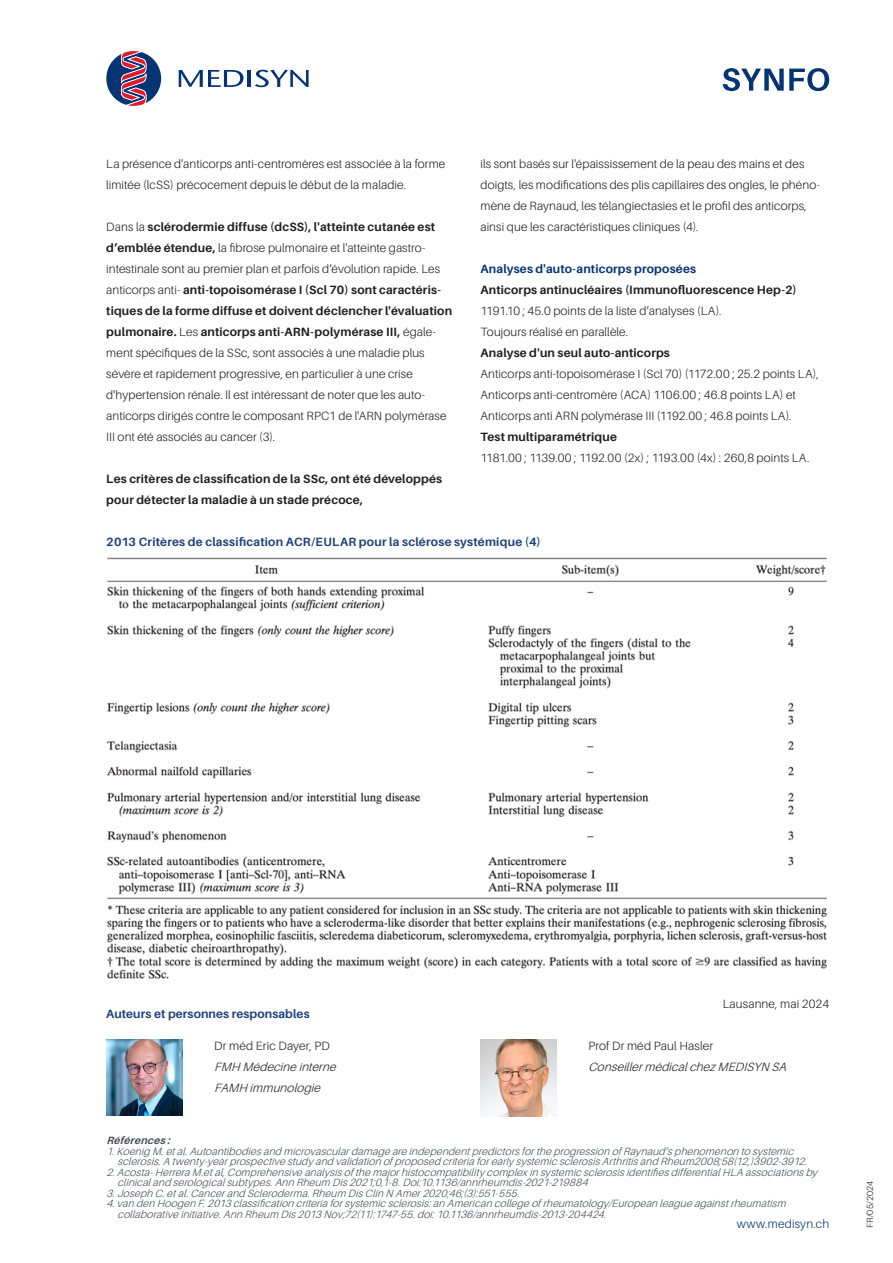
<style>
.page{position:relative;width:893px;height:1263px;background:#fff}
.page>*{position:absolute;margin:0;border:0;box-sizing:border-box;transform-origin:0 0}
.t1{font:300 12px/21px "Aileron";letter-spacing:.01em;color:#231f20}
.t2{font:700 12px/21px "Aileron";letter-spacing:.015em;color:#231f20}
.t3{font:700 12px "Aileron";letter-spacing:.015em;color:#1f417d}
.t4{font:italic 300 12px/21px "Aileron";color:#231f20}
.t5{font:700 12px "Aileron";letter-spacing:.015em;color:#053474}
.t6{font:300 12px "Aileron";letter-spacing:.015em;color:#053474}
.t7{font:italic 300 10.5px "Aileron";letter-spacing:.015em;color:#464b54}
.t8{font:italic 700 10.5px "Aileron";color:#464b54}
.t9{font:300 9px "Aileron";letter-spacing:.02em;color:#231f20}
.s1{font-weight:700}
</style>
<div class="page">
<svg style="left:723px;top:68px;width:106px;height:23px"></svg>
<svg style="left:179px;top:70px;width:65px;height:17px"></svg>
<hr style="left:248px;top:70px;width:3px;height:17px;background:#053474">
<svg style="left:255px;top:70px;width:54px;height:17px"></svg>
<svg style="left:106px;top:51px;width:55px;height:55px"></svg>
<img style="left:106px;top:1039px;width:77px;height:77px">
<img style="left:481px;top:1040px;width:76px;height:76px">
<img style="left:106px;top:557px;width:721px;height:422px">
<p class="t1" style="left:106px;top:153px;width:341px">La présence d'anticorps anti-centromères est associée à la forme limitée (lcSS) précocement depuis le début de la maladie.</p>
<p class="t1" style="left:106px;top:216px;width:347px">Dans la <span class="s1">sclérodermie diffuse (dcSS), l'atteinte cutanée est d’emblée étendue,</span> la fibrose pulmonaire et l'atteinte gastro&shy;intestinale sont au premier plan et parfois d’évolution rapide. Les anticorps anti- <span class="s1">anti-topoisomérase I (Scl 70) sont caractéris&shy;tiques de la forme diffuse et doivent déclencher l'évaluation pulmonaire.</span> Les <span class="s1">anticorps anti-ARN-polymérase III,</span> égale&shy;ment spécifiques de la SSc, sont associés à une maladie plus sévère et rapidement progressive, en particulier à une crise d'hypertension rénale. Il est intéressant de noter que les auto&shy;anticorps dirigés contre le composant RPC1 de l'ARN polymérase III ont été associés au cancer (3).</p>
<p class="t2" style="left:106px;top:468px;width:337px">Les critères de classification de la SSc, ont été développés pour détecter la maladie à un stade précoce,</p>
<p class="t1" style="left:480px;top:153px;width:341px">ils sont basés sur l'épaississement de la peau des mains et des doigts, les modifications des plis capillaires des ongles, le phéno&shy;mène de Raynaud, les télangiectasies et le profil des anticorps, ainsi que les caractéristiques cliniques (4).</p>
<p class="t5" style="left:480px;top:262px;width:217px">Analyses d'auto-anticorps proposées</p>
<p class="t2" style="left:480px;top:279px;width:318px">Anticorps antinucléaires (Immunofluorescence Hep-2)</p>
<p class="t1" style="left:480px;top:300px;width:242px">1191.10 ; 45.0 points de la liste d’analyses (LA).<br>Toujours réalisé en parallèle.</p>
<p class="t2" style="left:480px;top:342px;width:191px">Analyse d'un seul auto-anticorps</p>
<p class="t1" style="left:480px;top:363px;width:340px">Anticorps anti-topoisomérase I (Scl 70) (1172.00 ; 25.2 points LA),<br>Anticorps anti-centromère (ACA) 1106.00 ; 46.8 points LA) et<br>Anticorps anti ARN polymérase III (1192.00 ; 46.8 points LA).</p>
<p class="t2" style="left:480px;top:426px;width:138px">Test multiparamétrique</p>
<p class="t1" style="left:480px;top:447px;width:330px">1181.00 ; 1139.00 ; 1192.00 (2x) ; 1193.00 (4x) : 260,8 points LA.</p>
<p class="t3" style="left:106px;top:535px;width:436px">2013 Critères de classification ACR/EULAR pour la sclérose systémique (4)</p>
<p class="t3" style="left:106px;top:1007px;width:205px">Auteurs et personnes responsables</p>
<p class="t1" style="left:214px;top:1035px;width:117px">Dr méd Eric Dayer, PD</p>
<p class="t4" style="left:214px;top:1056px;width:127px">FMH Médecine interne<br>FAMH immunologie</p>
<p class="t1" style="left:723px;top:993px;width:108px">Lausanne, mai 2024</p>
<p class="t1" style="left:588px;top:1035px;width:126px">Prof Dr méd Paul Hasler</p>
<p class="t4" style="left:588px;top:1056px;width:203px">ConseillermédicalchezMEDISYN SA</p>
<p class="t8" style="left:106px;top:1135px;width:68px">Références:</p>
<p class="t7" style="left:106px;top:1145px;width:691px">1.Koenig M.etal.Autoantibodiesand microvasculardamage are independentpredictorsforthe progression ofRaynaud’sphenomenon to systemic</p>
<p class="t7" style="left:118px;top:1156px;width:694px">sclerosis.A twenty -yearprospective study and validation ofproposed criteriaforearly systemicsclerosisArthritisand Rheum2008; 58(12, )3902-3912.</p>
<p class="t7" style="left:106px;top:1166px;width:712px">2.Acosta-HerreraM.etal, Comprehensive analysisofthe majorhistocompatibility complexin systemicsclerosisidentifiesdifferentialHLA associationsby</p>
<p class="t7" style="left:118px;top:1177px;width:475px">clinicaland serologicalsubtypes.Ann Rheum Dis2021;0, 1-8.Doi:10.1136/annrheumdis-2021-219884</p>
<p class="t7" style="left:106px;top:1187px;width:417px">3.Joseph C.etal.Cancerand Scleroderma.Rheum DisClin N Amer2020;46; (3):551-555.</p>
<p class="t7" style="left:106px;top:1198px;width:684px">4.van den Hoogen F.2013 classification criteriaforsystemicsclerosis:an American college ofrheumatology/European league againstrheumatism</p>
<p class="t7" style="left:118px;top:1208px;width:493px">collaborative initiative.Ann Rheum Dis2013 Nov;72(11):1747-55.doi:10.1136/annrheumdis-2013-204424.</p>
<p class="t6" style="left:737px;top:1218px;width:94px">www.medisyn.ch</p>
<p class="t9" style="left:865px;top:1228px;width:49px;rotate:-90deg">FR/05/2024</p>
</div>
